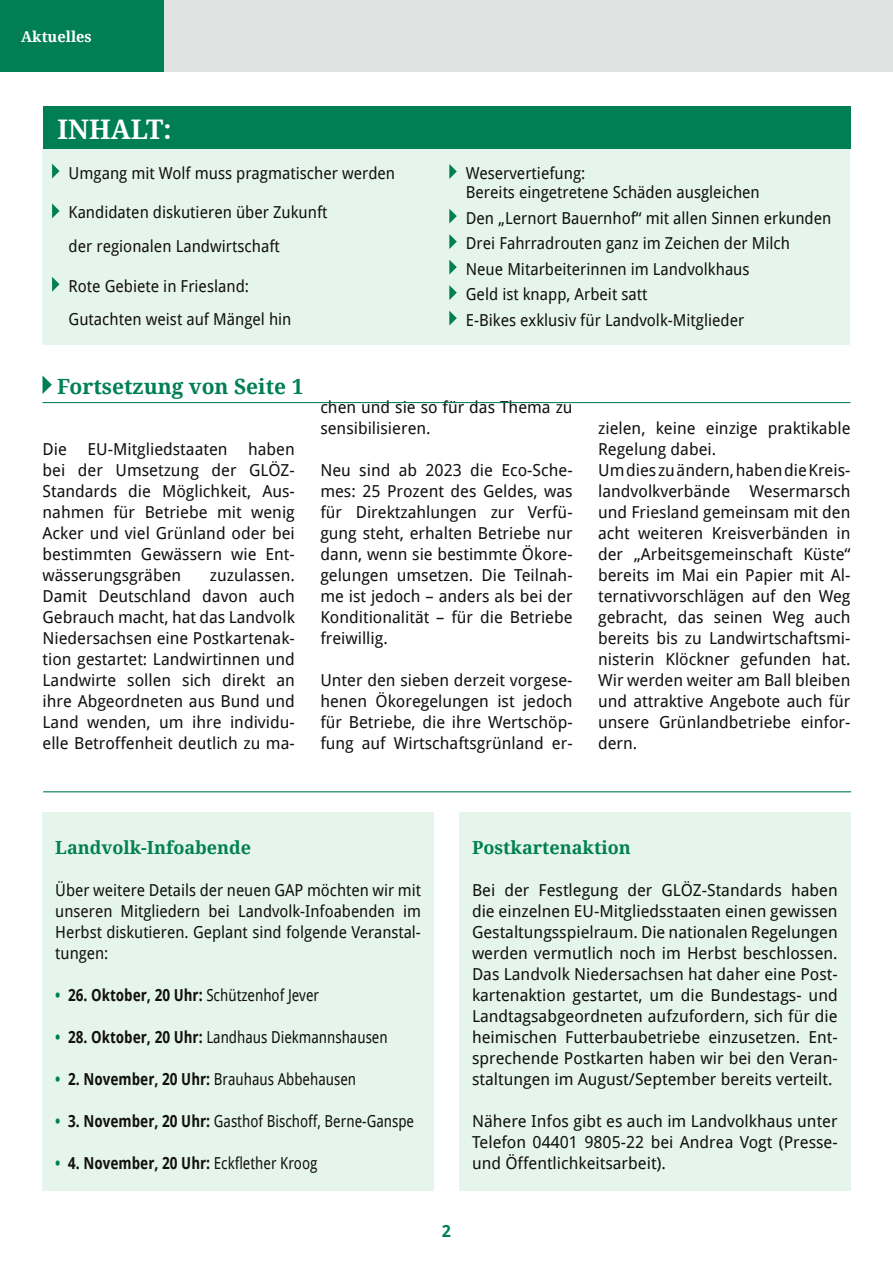
<style>
.page{position:relative;width:893px;height:1263px;background:#fff}
.page>*{position:absolute;margin:0;border:0;box-sizing:border-box;transform-origin:0 0}
.t1{font:700 27px "Droid Serif";color:#fff}
.t2{font:700 21px "Droid Serif";color:#007f55}
.t3{font:700 18px "Droid Serif";color:#007f55}
.t4{font:16.5px/21px "Droid Sans";color:#11110f;text-align:justify}
.t5{font:16.5px/25.5px "Droid Sans";color:#11110f;scale:.95 1}
.t6{font:16.5px/21px "Droid Sans";color:#11110f;text-align:justify;scale:.94 1}
.t7{font:16.5px "Droid Sans";color:#11110f;scale:.85 1}
.t8{font:700 16.5px "Droid Sans";color:#11110f;scale:.85 1}
.t9{font:700 16.5px "Droid Sans";color:#007f55}
.t10{font:700 15px "Droid Serif";color:#fff}
.s1{color:#007f55}
.s2{font-weight:400}
.s3{font-weight:700;color:#007f55}
.s4{font-weight:700}
</style>
<div class="page">
<div style="left:43px;top:812px;width:391px;height:378px;background:#e6f5ec"></div>
<div style="left:0;top:0;width:893px;height:72px;background:#e0e2e2"></div>
<div style="left:0;top:0;width:164px;height:72px;background:#007f55"></div>
<hr style="left:43px;top:402px;width:807px;height:1px;background:#007f55">
<svg style="left:43px;top:376px;width:9px;height:18px"></svg>
<div style="left:43px;top:149px;width:807px;height:196px;background:#e6f5ec"></div>
<div style="left:43px;top:107px;width:808px;height:42px;background:#007f55"></div>
<svg style="left:52px;top:164px;width:8px;height:15px"></svg>
<svg style="left:52px;top:203px;width:8px;height:15px"></svg>
<svg style="left:52px;top:277px;width:8px;height:15px"></svg>
<svg style="left:449px;top:164px;width:8px;height:15px"></svg>
<svg style="left:449px;top:209px;width:8px;height:15px"></svg>
<svg style="left:449px;top:234px;width:8px;height:15px"></svg>
<svg style="left:449px;top:260px;width:8px;height:15px"></svg>
<svg style="left:449px;top:285px;width:8px;height:15px"></svg>
<svg style="left:449px;top:311px;width:8px;height:15px"></svg>
<div style="left:459px;top:812px;width:391px;height:378px;background:#e6f5ec"></div>
<hr style="left:43px;top:791px;width:808px;height:1px;background:#007f55">
<p class="t10" style="left:21px;top:28px;width:72px">Aktuelles</p>
<h1 class="t1" style="left:58px;top:113px;width:115px">INHALT:</h1>
<p class="t5" style="left:69px;top:160px;width:345px">Umgang mit Wolf muss pragmatischer werden</p>
<p class="t5" style="left:69px;top:196px;width:274px;line-height:33.5px">Kandidaten diskutieren über Zukunft der regionalen Landwirtschaft</p>
<p class="t5" style="left:69px;top:269px;width:236px;line-height:33.5px">Rote Gebiete in Friesland:<br>Gutachten weist auf Mängel hin</p>
<p class="t5" style="left:466px;top:164px;width:311px;line-height:19.2px">Weservertiefung:<br>Bereits eingetretene Schäden ausgleichen</p>
<p class="t5" style="left:466px;top:205px;width:386px">Den „Lernort Bauernhof“ mit allen Sinnen erkunden Drei Fahrradrouten ganz im Zeichen der Milch Neue Mitarbeiterinnen im Landvolkhaus<br>Geld ist knapp, Arbeit satt<br>E-Bikes exklusiv für Landvolk-Mitglieder</p>
<p class="t2" style="left:57px;top:374px;width:248px">Fortsetzung von Seite 1</p>
<p class="t4" style="left:43px;top:439px;width:254px">Die EU-Mitgliedstaaten haben bei der Umsetzung der GLÖZ-Standards die Möglichkeit, Aus&shy;nahmen für Betriebe mit wenig Acker und viel Grünland oder bei bestimmten Gewässern wie Ent&shy;wässerungsgräben</p>
<p class="t4" style="left:43px;top:565px;width:254px;text-indent:167px">zuzulassen.<br>Damit Deutschland davon auch Gebrauch macht, hat das Landvolk Niedersachsen eine Postkartenak&shy;tion gestartet: Landwirtinnen und Landwirte sollen sich direkt an ihre Abgeordneten aus Bund und Land wenden, um ihre individu&shy;elle Betroffenheit deutlich zu ma-</p>
<p class="t4" style="left:320px;top:397px;width:254px">chen und sie so für das Thema zu sensibilisieren.</p>
<p class="t4" style="left:320px;top:460px;width:254px">Neu sind ab 2023 die Eco-Sche&shy;mes: 25 Prozent des Geldes, was für Direktzahlungen zur Verfü&shy;gung steht, erhalten Betriebe nur dann, wenn sie bestimmte Ökore&shy;gelungen umsetzen. Die Teilnah&shy;me ist jedoch – anders als bei der Konditionalität – für die Betriebe freiwillig.</p>
<p class="t4" style="left:320px;top:670px;width:254px">Unter den sieben derzeit vorgese&shy;henen Ökoregelungen ist jedoch für Betriebe, die ihre Wertschöp&shy;fung auf Wirtschaftsgrünland er-</p>
<p class="t4" style="left:598px;top:418px;width:254px;text-align:left">zielen, keine einzige praktikable<br>Regelung dabei.<br>Um dies zu ändern, haben die Kreis&shy;landvolkverbände Wesermarsch und Friesland gemeinsam mit den acht weiteren Kreisverbänden in der „Arbeitsgemeinschaft Küste“ bereits im Mai ein Papier mit Al&shy;ternativvorschlägen auf den Weg gebracht, das seinen Weg auch bereits bis zu Landwirtschaftsmi&shy;nisterin Klöckner gefunden hat.<br>Wir werden weiter am Ball bleiben und attraktive Angebote auch für unsere Grünlandbetriebe einfor&shy;dern.</p>
<p class="t3" style="left:55px;top:837px;width:197px">Landvolk-Infoabende</p>
<p class="t6" style="left:55px;top:880px;width:391px">Über weitere Details der neuen GAP möchten wir mit unseren Mitgliedern bei Landvolk-Infoabenden im Herbst diskutieren. Geplant sind folgende Veranstal&shy;tungen:</p>
<p class="t8" style="left:55px;top:986px;width:312px"><span class="s1">•</span> 26. Oktober, 20 Uhr: <span class="s2">Schützenhof Jever</span></p>
<p class="t7" style="left:55px;top:1028px;width:393px"><span class="s3">•</span> <span class="s4">28. Oktober, 20 Uhr:</span> Landhaus Diekmannshausen</p>
<p class="t7" style="left:55px;top:1070px;width:356px"><span class="s3">•</span> <span class="s4">2. November, 20 Uhr:</span> Brauhaus Abbehausen</p>
<p class="t7" style="left:55px;top:1112px;width:424px"><span class="s3">•</span> <span class="s4">3. November, 20 Uhr:</span> Gasthof Bischoff, Berne-Ganspe</p>
<p class="t8" style="left:55px;top:1154px;width:310px"><span class="s1">•</span> 4. November, 20 Uhr: <span class="s2">Eckflether Kroog</span></p>
<p class="t9" style="left:442px;top:1222px;width:11px">2</p>
<p class="t3" style="left:472px;top:837px;width:160px">Postkartenaktion</p>
<p class="t4" style="left:472px;top:880px;width:367px">Bei der Festlegung der GLÖZ-Standards haben die einzelnen EU-Mitgliedsstaaten einen gewissen Gestaltungsspielraum. Die nationalen Regelungen werden vermutlich noch im Herbst beschlossen.<br>Das Landvolk Niedersachsen hat daher eine Post&shy;kartenaktion gestartet, um die Bundestags- und Landtagsabgeordneten aufzufordern, sich für die heimischen Futterbaubetriebe einzusetzen. Ent&shy;sprechende Postkarten haben wir bei den Veran&shy;staltungen im August/September bereits verteilt.</p>
<p class="t4" style="left:472px;top:1111px;width:367px">Nähere Infos gibt es auch im Landvolkhaus unter Telefon 04401 9805-22 bei Andrea Vogt (Presse&shy;und Öffentlichkeitsarbeit).</p>
</div>
